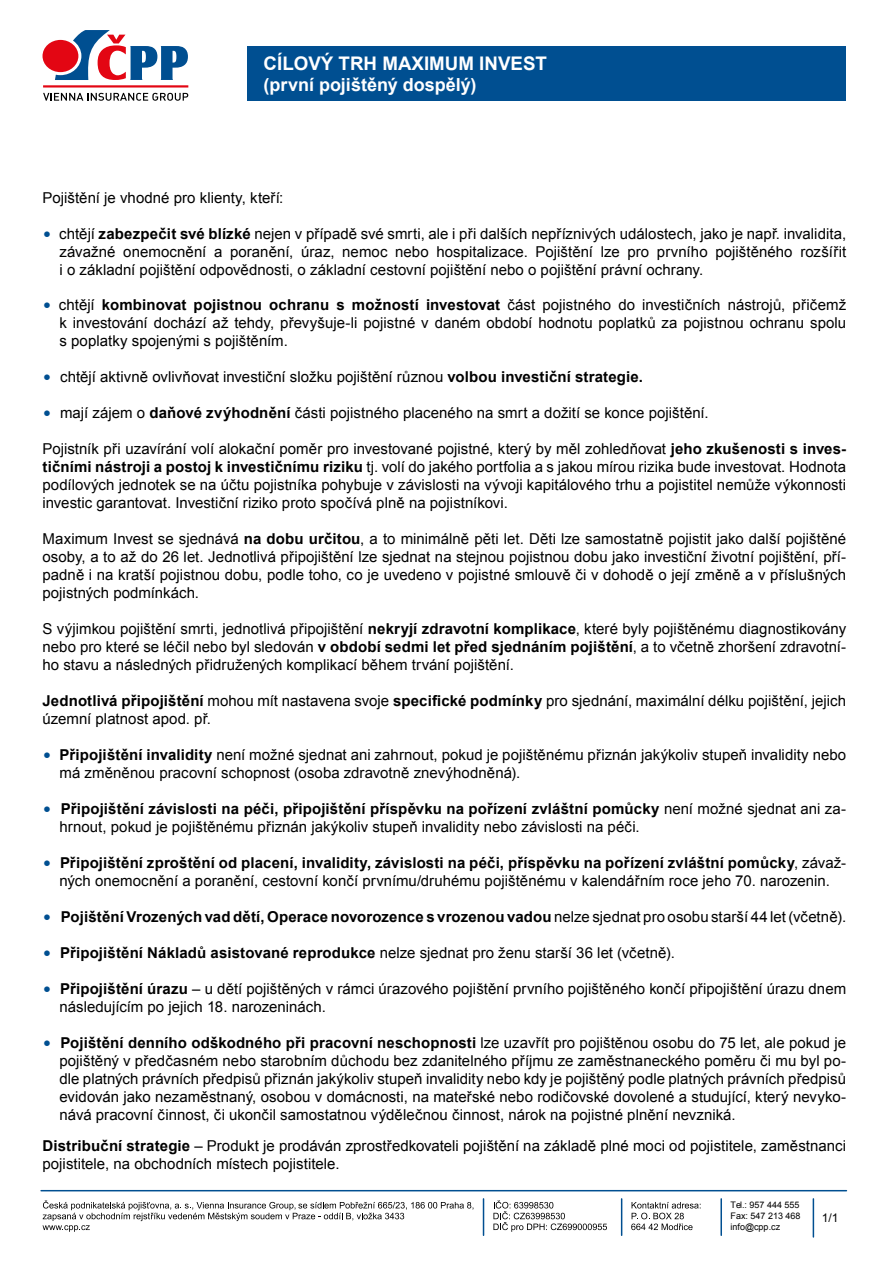
<style>
.page{position:relative;width:893px;height:1263px;background:#fff}
.page>*{position:absolute;margin:0;border:0;box-sizing:border-box;transform-origin:0 0}
.t1{font:700 18.75px "Arial";color:#fff}
.t2{font:700 18px "Arial";color:#fff}
.t3{font:15px/18px "Arial";letter-spacing:.005em;color:#000;text-align:justify}
.t4{font:700 15px "Arial";letter-spacing:.01em;color:#000}
.t5{font:12px "Arial";color:#000}
.t6{font:9px/10.8px "Arial";color:#000;text-align:justify}
.s1{font-family:"Vesta Pro";font-size:18px;color:#004f91}
.s2{font-weight:700}
.s3{font-family:"Vesta Pro";font-weight:400;font-size:18px;color:#004f91}
.s4{font-weight:400}
</style>
<div class="page">
<svg style="left:55px;top:30px;width:133px;height:50px"></svg>
<div style="left:43px;top:40px;width:35px;height:32px;background:#e30613;border-radius:50%"></div>
<hr style="left:43px;top:85px;width:145px;height:3px;background:#e30613">
<svg style="left:43px;top:93px;width:145px;height:8px"></svg>
<div style="left:248px;top:46px;width:598px;height:55px;background:#004f91"></div>
<hr style="left:41px;top:1190px;width:805px;height:1px;background:#004f91">
<svg style="left:493px;top:1200px;width:114px;height:32px"></svg>
<hr style="left:813px;top:1199px;width:1px;height:38px;background:#004f91">
<hr style="left:483px;top:1199px;width:1px;height:36px;background:#004f91">
<svg style="left:631px;top:1202px;width:70px;height:28px"></svg>
<hr style="left:621px;top:1199px;width:1px;height:36px;background:#004f91">
<hr style="left:720px;top:1199px;width:2px;height:36px;background:#004f91">
<svg style="left:43px;top:1200px;width:430px;height:32px"></svg>
<p class="t1" style="left:264px;top:51px;width:285px">CÍLOVÝ TRH MAXIMUM INVEST</p>
<p class="t2" style="left:264px;top:72px;width:214px">(první pojištěný dospělý)</p>
<p class="t3" style="left:43px;top:189px;width:242px">Pojištění je vhodné pro klienty, kteří:</p>
<p class="t3" style="left:60px;top:225px;width:788px;text-indent:-17px"><span class="s1">•</span> chtějí <span class="s2">zabezpečit své blízké</span> nejen v případě své smrti, ale i při dalších nepříznivých událostech, jako je např. invalidita, závažné onemocnění a poranění, úraz, nemoc nebo hospitalizace. Pojištění lze pro prvního pojištěného rozšířit i o základní pojištění odpovědnosti, o základní cestovní pojištění nebo o pojištění právní ochrany.</p>
<p class="t3" style="left:60px;top:295px;width:788px;text-indent:-17px"><span class="s1">•</span> chtějí <span class="s2">kombinovat pojistnou ochranu s možností investovat</span> část pojistného do investičních nástrojů, přičemž k investování dochází až tehdy, převyšuje-li pojistné v daném období hodnotu poplatků za pojistnou ochranu spolu s poplatky spojenými s pojištěním.</p>
<p class="t3" style="left:43px;top:367px;width:602px"><span class="s1">•</span> chtějí aktivně ovlivňovat investiční složku pojištění různou <span class="s2">volbou investiční strategie.</span></p>
<p class="t3" style="left:43px;top:403px;width:668px"><span class="s1">•</span> mají zájem o <span class="s2">daňové zvýhodnění</span> části pojistného placeného na smrt a dožití se konce pojištění.</p>
<p class="t3" style="left:43px;top:439px;width:805px">Pojistník při uzavírání volí alokační poměr pro investované pojistné, který by měl zohledňovat <span class="s2">jeho zkušenosti s inves&shy;tičními nástroji a postoj k investičnímu riziku</span> tj. volí do jakého portfolia a s jakou mírou rizika bude investovat. Hodnota podílových jednotek se na účtu pojistníka pohybuje v závislosti na vývoji kapitálového trhu a pojistitel nemůže výkonnosti investic garantovat. Investiční riziko proto spočívá plně na pojistníkovi.</p>
<p class="t3" style="left:43px;top:529px;width:805px">Maximum Invest se sjednává <span class="s2">na dobu určitou</span>, a to minimálně pěti let. Děti lze samostatně pojistit jako další pojištěné osoby, a to až do 26 let. Jednotlivá připojištění lze sjednat na stejnou pojistnou dobu jako investiční životní pojištění, pří&shy;padně i na kratší pojistnou dobu, podle toho, co je uvedeno v pojistné smlouvě či v dohodě o její změně a v příslušných pojistných podmínkách.</p>
<p class="t3" style="left:43px;top:619px;width:805px">S výjimkou pojištění smrti, jednotlivá připojištění <span class="s2">nekryjí zdravotní komplikace</span>, které byly pojištěnému diagnostikovány nebo pro které se léčil nebo byl sledován <span class="s2">v období sedmi let před sjednáním pojištění</span>, a to včetně zhoršení zdravotní&shy;ho stavu a následných přidružených komplikací během trvání pojištění.</p>
<p class="t3" style="left:43px;top:691px;width:805px"><span class="s2">Jednotlivá připojištění</span> mohou mít nastavena svoje <span class="s2">specifické podmínky</span> pro sjednání, maximální délku pojištění, jejich územní platnost apod. př.</p>
<p class="t3" style="left:60px;top:745px;width:788px;text-indent:-17px"><span class="s1">•</span> <span class="s2">Připojištění invalidity</span> není možné sjednat ani zahrnout, pokud je pojištěnému přiznán jakýkoliv stupeň invalidity nebo má změněnou pracovní schopnost (osoba zdravotně znevýhodněná).</p>
<p class="t3" style="left:60px;top:799px;width:788px;text-indent:-17px"><span class="s1">•</span> <span class="s2">Připojištění závislosti na péči, připojištění příspěvku na pořízení zvláštní pomůcky</span> není možné sjednat ani za&shy;hrnout, pokud je pojištěnému přiznán jakýkoliv stupeň invalidity nebo závislosti na péči.</p>
<p class="t3" style="left:43px;top:853px;width:805px;text-align:center"><span class="s1">•</span> <span class="s2">Připojištění zproštění od placení, invalidity, závislosti na péči, příspěvku na pořízení zvláštní pomůcky</span>, závaž&shy;ných onemocnění a poranění, cestovní končí prvnímu/druhému pojištěnému v kalendářním roce jeho 70. narozenin.</p>
<p class="t4" style="left:43px;top:906px;width:805px"><span class="s3">•</span> Pojištění Vrozených vad dětí, Operace novorozence s vrozenou vadou <span class="s4">nelze sjednat pro osobu starší 44 let (včetně).</span></p>
<p class="t4" style="left:43px;top:942px;width:634px"><span class="s3">•</span> Připojištění Nákladů asistované reprodukce <span class="s4">nelze sjednat pro ženu starší 36 let (včetně).</span></p>
<p class="t3" style="left:60px;top:979px;width:788px;text-indent:-17px"><span class="s1">•</span> <span class="s2">Připojištění úrazu</span> – u dětí pojištěných v rámci úrazového pojištění prvního pojištěného končí připojištění úrazu dnem následujícím po jejich 18. narozeninách.</p>
<p class="t3" style="left:60px;top:1033px;width:788px;text-indent:-17px"><span class="s1">•</span> <span class="s2">Pojištění denního odškodného při pracovní neschopnosti</span> lze uzavřít pro pojištěnou osobu do 75 let, ale pokud je pojištěný v předčasném nebo starobním důchodu bez zdanitelného příjmu ze zaměstnaneckého poměru či mu byl po&shy;dle platných právních předpisů přiznán jakýkoliv stupeň invalidity nebo kdy je pojištěný podle platných právních předpisů evidován jako nezaměstnaný, osobou v domácnosti, na mateřské nebo rodičovské dovolené a studující, který nevyko&shy;nává pracovní činnost, či ukončil samostatnou výdělečnou činnost, nárok na pojistné plnění nevzniká.</p>
<p class="t3" style="left:43px;top:1137px;width:805px"><span class="s2">Distribuční strategie</span> – Produkt je prodáván zprostředkovateli pojištění na základě plné moci od pojistitele, zaměstnanci pojistitele, na obchodních místech pojistitele.</p>
<p class="t6" style="left:730px;top:1200px;width:72px">Tel.: 957 444 555<br>Fax: 547 213 468 info@cpp.cz</p>
<p class="t5" style="left:822px;top:1209px;width:18px">1/1</p>
</div>
